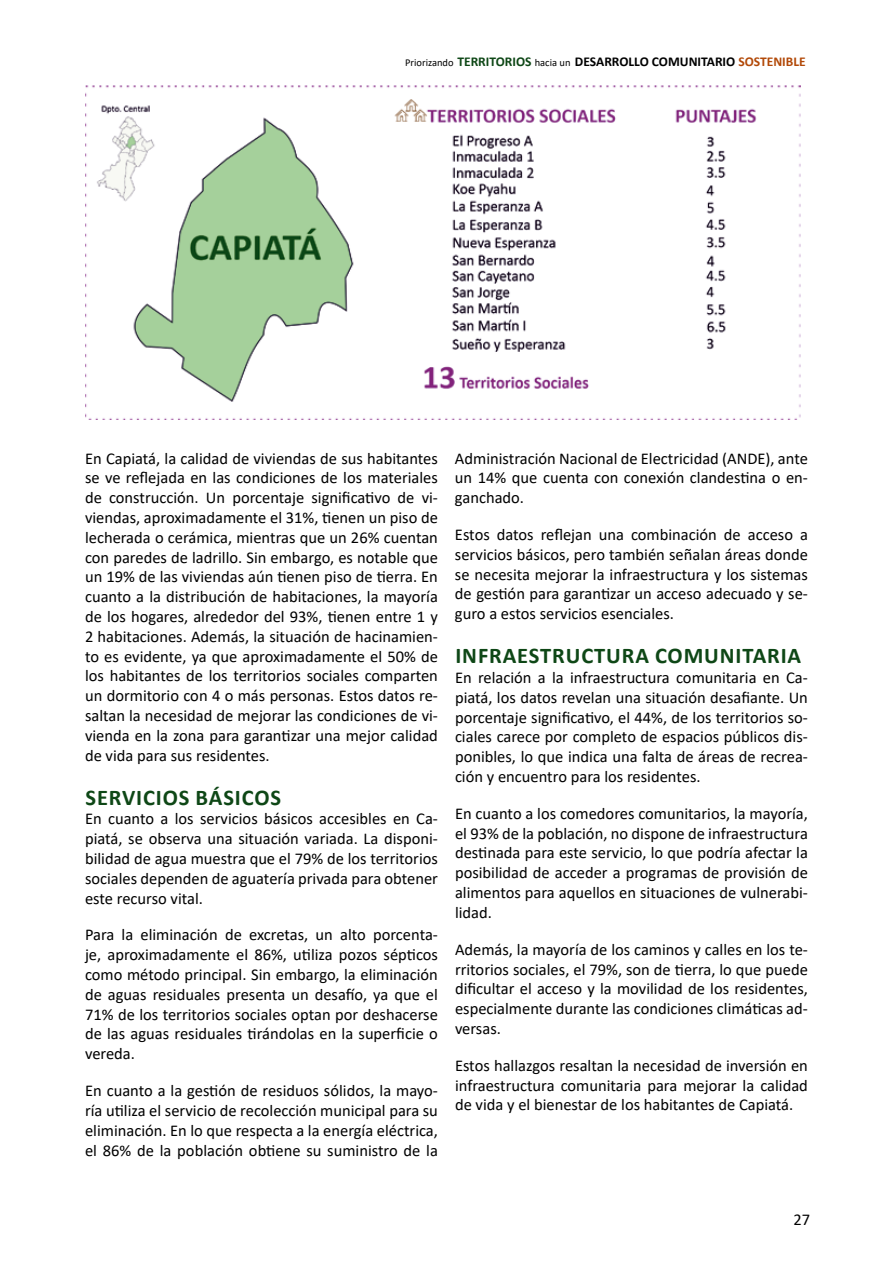
<style>
.page{position:relative;width:893px;height:1263px;background:#fff}
.page>*{position:absolute;margin:0;border:0;box-sizing:border-box;transform-origin:0 0}
.t1{font:700 22.5px "Calibri";letter-spacing:.04em;color:#0e4716}
.t2{font:16.5px/19.8px "Calibri";color:#000;text-align:justify}
.t3{font:700 13.5px "Calibri";color:#000}
.s1{font-weight:400;font-size:10.5px}
.s2{color:#0e4716}
.s3{color:#b24908}
</style>
<div class="page">
<img style="left:85px;top:85px;width:715px;height:334px">
<p class="t3" style="left:405px;top:52px;width:402px"><span class="s1">Priorizando</span> <span class="s2">TERRITORIOS</span> <span class="s1">hacia un</span> DESARROLLO COMUNITARIO <span class="s3">SOSTENIBLE</span></p>
<p class="t2" style="left:85px;top:448px;width:354px">En Capiatá, la calidad de viviendas de sus habitantes se ve reflejada en las condiciones de los materiales de construcción. Un porcentaje significativo de vi&shy;viendas, aproximadamente el 31%, tienen un piso de lecherada o cerámica, mientras que un 26% cuentan con paredes de ladrillo. Sin embargo, es notable que un 19% de las viviendas aún tienen piso de tierra. En cuanto a la distribución de habitaciones, la mayoría de los hogares, alrededor del 93%, tienen entre 1 y 2 habitaciones. Además, la situación de hacinamien&shy;to es evidente, ya que aproximadamente el 50% de los habitantes de los territorios sociales comparten un dormitorio con 4 o más personas. Estos datos re&shy;saltan la necesidad de mejorar las condiciones de vi&shy;vienda en la zona para garantizar una mejor calidad de vida para sus residentes.</p>
<h1 class="t1" style="left:85px;top:781px;width:197px">SERVICIOS BÁSICOS</h1>
<p class="t2" style="left:85px;top:809px;width:354px">En cuanto a los servicios básicos accesibles en Ca&shy;piatá, se observa una situación variada. La disponi&shy;bilidad de agua muestra que el 79% de los territorios sociales dependen de aguatería privada para obtener este recurso vital.</p>
<p class="t2" style="left:85px;top:925px;width:354px">Para la eliminación de excretas, un alto porcenta&shy;je, aproximadamente el 86%, utiliza pozos sépticos como método principal. Sin embargo, la eliminación de aguas residuales presenta un desafío, ya que el 71% de los territorios sociales optan por deshacerse de las aguas residuales tirándolas en la superficie o vereda.</p>
<p class="t2" style="left:85px;top:1080px;width:354px">En cuanto a la gestión de residuos sólidos, la mayo&shy;ría utiliza el servicio de recolección municipal para su eliminación. En lo que respecta a la energía eléctrica, el 86% de la población obtiene su suministro de la</p>
<p class="t2" style="left:455px;top:448px;width:354px">Administración Nacional de Electricidad (ANDE), ante un 14% que cuenta con conexión clandestina o en&shy;ganchado.</p>
<p class="t2" style="left:455px;top:524px;width:354px">Estos datos reflejan una combinación de acceso a servicios básicos, pero también señalan áreas donde se necesita mejorar la infraestructura y los sistemas de gestión para garantizar un acceso adecuado y se&shy;guro a estos servicios esenciales.</p>
<h1 class="t1" style="left:455px;top:640px;width:347px">INFRAESTRUCTURA COMUNITARIA</h1>
<p class="t2" style="left:455px;top:667px;width:354px">En relación a la infraestructura comunitaria en Ca&shy;piatá, los datos revelan una situación desafiante. Un porcentaje significativo, el 44%, de los territorios so&shy;ciales carece por completo de espacios públicos dis&shy;ponibles, lo que indica una falta de áreas de recrea&shy;ción y encuentro para los residentes.</p>
<p class="t2" style="left:455px;top:803px;width:354px">En cuanto a los comedores comunitarios, la mayoría, el 93% de la población, no dispone de infraestructura destinada para este servicio, lo que podría afectar la posibilidad de acceder a programas de provisión de alimentos para aquellos en situaciones de vulnerabi&shy;lidad.</p>
<p class="t2" style="left:455px;top:939px;width:354px">Además, la mayoría de los caminos y calles en los te&shy;rritorios sociales, el 79%, son de tierra, lo que puede dificultar el acceso y la movilidad de los residentes, especialmente durante las condiciones climáticas ad&shy;versas.</p>
<p class="t2" style="left:455px;top:1055px;width:354px">Estos hallazgos resaltan la necesidad de inversión en infraestructura comunitaria para mejorar la calidad de vida y el bienestar de los habitantes de Capiatá.</p>
<p class="t2" style="left:793px;top:1209px;width:18px">27</p>
</div>
